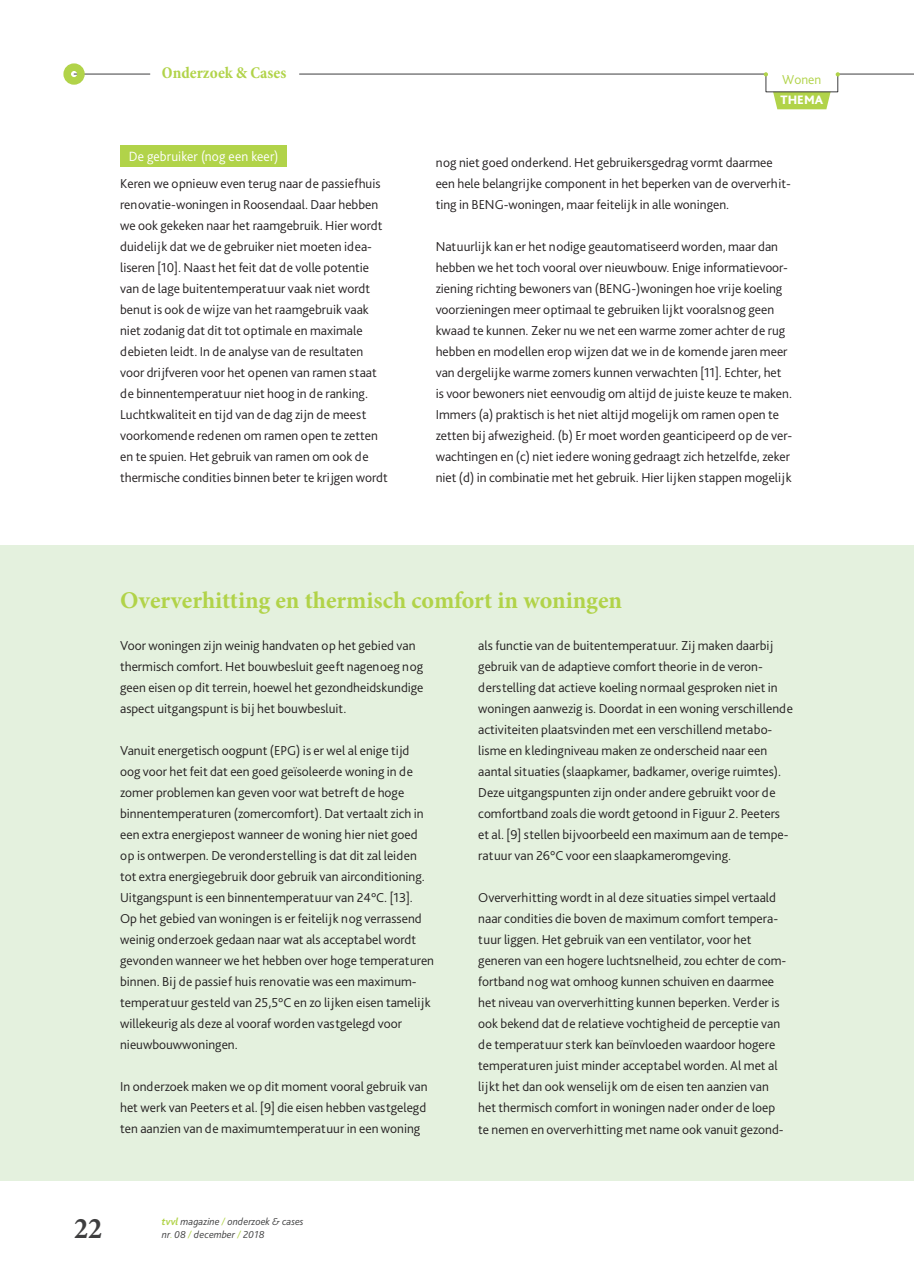
<style>
.page{position:relative;width:914px;height:1284px;background:#fff}
.page>*{position:absolute;margin:0;border:0;box-sizing:border-box;transform-origin:0 0}
.t1{font:700 condensed 30px "Minion Pro";color:#3e3e3f}
.t2{font:700 24px "Minion Pro";color:#b1d349}
.t3{font:700 condensed 16.5px "Minion Pro";color:#b1d349}
.t4{font:300 13.95px "Bliss Pro";letter-spacing:.01em;color:#fff}
.t5{font:300 13.5px/21px "Bliss Pro";color:#231f20}
.t6{font:300 13.5px "Bliss Pro";color:#b1d349}
.t7{font:800 12.75px "Bliss 2";color:#fff}
.t8{font:italic 300 10.5px "Bliss Pro";color:#3e3e3f}
.s1{font-weight:700;color:#b1d349}
.s2{color:#b1d349}
</style>
<div class="page">
<hr style="left:838px;top:74px;width:75px;height:1px;background:#3e3e3f">
<svg style="left:773px;top:92px;width:57px;height:17px"></svg>
<hr style="left:74px;top:74px;width:76px;height:1px;background:#3e3e3f">
<div style="left:63px;top:63px;width:22px;height:22px;border:8px solid #b1d349;border-radius:50%"></div>
<hr style="left:299px;top:74px;width:466px;height:1px;background:#3e3e3f">
<svg style="left:763px;top:72px;width:5px;height:4px"></svg>
<svg style="left:835px;top:72px;width:4px;height:4px"></svg>
<div style="left:120px;top:146px;width:167px;height:21px;background:#b1d349"></div>
<div style="left:0;top:545px;width:913px;height:635px;background:#e4f1de"></div>
<p class="t3" style="left:162px;top:61px;width:126px">Onderzoek &amp; Cases</p>
<p class="t4" style="left:129px;top:148px;width:151px">De gebruiker (nog een keer)</p>
<p class="t5" style="left:120px;top:172px;width:269px">Keren we opnieuw even terug naar de passiefhuis renovatie-woningen in Roosendaal. Daar hebben we ook gekeken naar het raamgebruik. Hier wordt duidelijk dat we de gebruiker niet moeten idea&shy;liseren [10]. Naast het feit dat de volle potentie van de lage buitentemperatuur vaak niet wordt benut is ook de wijze van het raamgebruik vaak niet zodanig dat dit tot optimale en maximale debieten leidt. In de analyse van de resultaten voor drijfveren voor het openen van ramen staat de binnentemperatuur niet hoog in de ranking.<br>Luchtkwaliteit en tijd van de dag zijn de meest voorkomende redenen om ramen open te zetten en te spuien. Het gebruik van ramen om ook de thermische condities binnen beter te krijgen wordt</p>
<p class="t6" style="left:782px;top:71px;width:41px">Wonen</p>
<p class="t7" style="left:780px;top:92px;width:44px">THEMA</p>
<p class="t5" style="left:435px;top:152px;width:356px">nog niet goed onderkend. Het gebruikersgedrag vormt daarmee een hele belangrijke component in het beperken van de oververhit&shy;ting in BENG-woningen, maar feitelijk in alle woningen.</p>
<p class="t5" style="left:435px;top:236px;width:358px">Natuurlijk kan er het nodige geautomatiseerd worden, maar dan hebben we het toch vooral over nieuwbouw. Enige informatievoor&shy;ziening richting bewoners van (BENG-)woningen hoe vrije koeling voorzieningen meer optimaal te gebruiken lijkt vooralsnog geen kwaad te kunnen. Zeker nu we net een warme zomer achter de rug hebben en modellen erop wijzen dat we in de komende jaren meer van dergelijke warme zomers kunnen verwachten [11]. Echter, het is voor bewoners niet eenvoudig om altijd de juiste keuze te maken.<br>Immers (a) praktisch is het niet altijd mogelijk om ramen open te zetten bij afwezigheid. (b) Er moet worden geanticipeerd op de ver&shy;wachtingen en (c) niet iedere woning gedraagt zich hetzelfde, zeker niet (d) in combinatie met het gebruik. Hier lijken stappen mogelijk</p>
<h2 class="t2" style="left:120px;top:583px;width:503px">Oververhitting en thermisch comfort in woningen</h2>
<p class="t5" style="left:478px;top:634px;width:316px">als functie van de buitentemperatuur. Zij maken daarbij gebruik van de adaptieve comfort theorie in de veron&shy;derstelling dat actieve koeling normaal gesproken niet in woningen aanwezig is. Doordat in een woning verschillende activiteiten plaatsvinden met een verschillend metabo&shy;lisme en kledingniveau maken ze onderscheid naar een aantal situaties (slaapkamer, badkamer, overige ruimtes).<br>Deze uitgangspunten zijn onder andere gebruikt voor de comfortband zoals die wordt getoond in Figuur 2. Peeters et al. [9] stellen bijvoorbeeld een maximum aan de tempe&shy;ratuur van 26°C voor een slaapkameromgeving.</p>
<p class="t5" style="left:478px;top:887px;width:309px">Oververhitting wordt in al deze situaties simpel vertaald naar condities die boven de maximum comfort tempera&shy;tuur liggen. Het gebruik van een ventilator, voor het generen van een hogere luchtsnelheid, zou echter de com&shy;fortband nog wat omhoog kunnen schuiven en daarmee het niveau van oververhitting kunnen beperken. Verder is ook bekend dat de relatieve vochtigheid de perceptie van de temperatuur sterk kan beïnvloeden waardoor hogere temperaturen juist minder acceptabel worden. Al met al lijkt het dan ook wenselijk om de eisen ten aanzien van het thermisch comfort in woningen nader onder de loep te nemen en oververhitting met name ook vanuit gezond-</p>
<p class="t5" style="left:120px;top:634px;width:305px">Voor woningen zijn weinig handvaten op het gebied van thermisch comfort. Het bouwbesluit geeft nagenoeg nog geen eisen op dit terrein, hoewel het gezondheidskundige aspect uitgangspunt is bij het bouwbesluit.</p>
<p class="t5" style="left:120px;top:739px;width:315px">Vanuit energetisch oogpunt (EPG) is er wel al enige tijd<br>oog voor het feit dat een goed geïsoleerde woning in de zomer problemen kan geven voor wat betreft de hoge binnentemperaturen (zomercomfort). Dat vertaalt zich in een extra energiepost wanneer de woning hier niet goed op is ontwerpen. De veronderstelling is dat dit zal leiden tot extra energiegebruik door gebruik van airconditioning.<br>Uitgangspunt is een binnentemperatuur van 24°C. [13].<br>Op het gebied van woningen is er feitelijk nog verrassend weinig onderzoek gedaan naar wat als acceptabel wordt gevonden wanneer we het hebben over hoge temperaturen binnen. Bij de passief huis renovatie was een maximum&shy;temperatuur gesteld van 25,5°C en zo lijken eisen tamelijk willekeurig als deze al vooraf worden vastgelegd voor nieuwbouwwoningen.</p>
<p class="t5" style="left:120px;top:1076px;width:309px;text-align:justify">In onderzoek maken we op dit moment vooral gebruik van het werk van Peeters et al. [9] die eisen hebben vastgelegd ten aanzien van de maximumtemperatuur in een woning</p>
<p class="t8" style="left:162px;top:1214px;width:143px"><span class="s1">tvvl</span> magazine <span class="s2">/</span> onderzoek &amp; cases</p>
<h1 class="t1" style="left:74px;top:1208px;width:29px">22</h1>
<p class="t8" style="left:162px;top:1228px;width:104px">nr<span class="s2">.</span> 08 <span class="s2">/</span> december <span class="s2">/</span> 2018</p>
</div>
